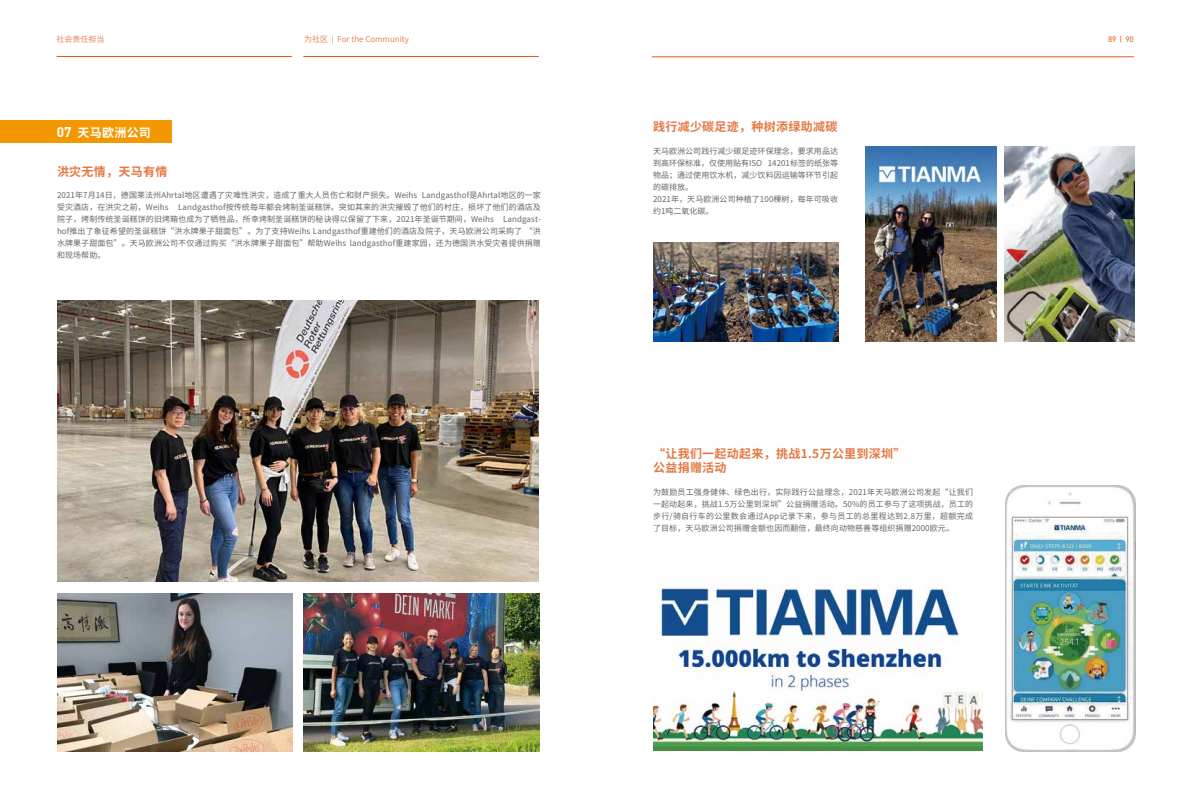
<style>
.page{position:relative;width:1191px;height:808px;background:#fff}
.page>*{position:absolute;margin:0;border:0;box-sizing:border-box;transform-origin:0 0}
.t1{font:700 14px "DIN Pro";color:#fff}
.t2{font:700 12px/14px "Source Han Sans CN";letter-spacing:.025em;color:#e37842}
.t3{font:700 12px "Source Han Sans CN";letter-spacing:.025em;color:#fff}
.t4{font:8px/12px "Source Han Sans CN";letter-spacing:.01em;color:#656665;text-align:justify}
.t5{font:8px "Source Han Sans CN";color:#e37842}
.t6{font:500 8px "DIN Pro";color:#e37842}
</style>
<div class="page">
<img style="left:57px;top:301px;width:481px;height:281px">
<div style="left:0;top:120px;width:171px;height:23px;background:#f39800"></div>
<img style="left:57px;top:593px;width:235px;height:158px">
<img style="left:304px;top:593px;width:235px;height:158px">
<hr style="left:57px;top:56px;width:235px;height:1px;background:#ea5619">
<hr style="left:303px;top:56px;width:236px;height:1px;background:#ea5619">
<hr style="left:651px;top:57px;width:482px;height:1px;background:#ea5619">
<img style="left:653px;top:585px;width:329px;height:165px">
<img style="left:653px;top:242px;width:185px;height:99px">
<img style="left:1004px;top:147px;width:130px;height:194px">
<img style="left:865px;top:147px;width:131px;height:194px">
<img style="left:1006px;top:485px;width:129px;height:266px">
<p class="t5" style="left:57px;top:35px;width:49px">社会责任担当</p>
<p class="t5" style="left:304px;top:35px;width:106px">为社区 | For the Community</p>
<p class="t6" style="left:1108px;top:34px;width:27px">89 | 90</p>
<h2 class="t3" style="left:77px;top:126px;width:75px">天马欧洲公司</h2>
<h2 class="t2" style="left:653px;top:120px;width:186px">践行减少碳足迹，种树添绿助减碳</h2>
<h1 class="t1" style="left:57px;top:123px;width:16px">07</h1>
<h2 class="t2" style="left:57px;top:165px;width:112px">洪灾无情，天马有情</h2>
<p class="t4" style="left:57px;top:190px;width:485px">2021年7月14日，德国莱法州Ahrtal地区遭遇了灾难性洪灾，造成了重大人员伤亡和财产损失。Weihs Landgasthof是Ahrtal地区的一家受灾酒店，在洪灾之前，Weihs Landgasthof按传统每年都会烤制圣诞糕饼。突如其来的洪灾摧毁了他们的村庄，损坏了他们的酒店及院子，烤制传统圣诞糕饼的旧烤箱也成为了牺牲品，所幸烤制圣诞糕饼的秘诀得以保留了下来，2021年圣诞节期间，Weihs Landgast&shy;hof推出了象征希望的圣诞糕饼“洪水牌果子甜面包”。为了支持Weihs Landgasthof重建他们的酒店及院子，天马欧洲公司采购了 “洪水牌果子甜面包”。天马欧洲公司不仅通过购买“洪水牌果子甜面包”帮助Weihs landgasthof重建家园，还为德国洪水受灾者提供捐赠和现场帮助。</p>
<p class="t4" style="left:653px;top:145px;width:186px;text-align:left">天马欧洲公司践行减少碳足迹环保理念，要求用品达到高环保标准，仅使用贴有ISO 14201标签的纸张等物品；通过使用饮水机，减少饮料因运输等环节引起的碳排放。<br>2021年，天马欧洲公司种植了100棵树，每年可吸收约1吨二氧化碳。</p>
<h2 class="t2" style="left:653px;top:447px;width:254px">“让我们一起动起来，挑战1.5万公里到深圳”公益捐赠活动</h2>
<p class="t4" style="left:653px;top:487px;width:321px">为鼓励员工强身健体、绿色出行，实际践行公益理念，2021年天马欧洲公司发起“让我们一起动起来，挑战1.5万公里到深圳”公益捐赠活动。50%的员工参与了这项挑战，员工的步行/骑自行车的公里数会通过App记录下来，参与员工的总里程达到2.8万里，超额完成了目标，天马欧洲公司捐赠金额也因而翻倍，最终向动物慈善等组织捐赠2000欧元。</p>
</div>
